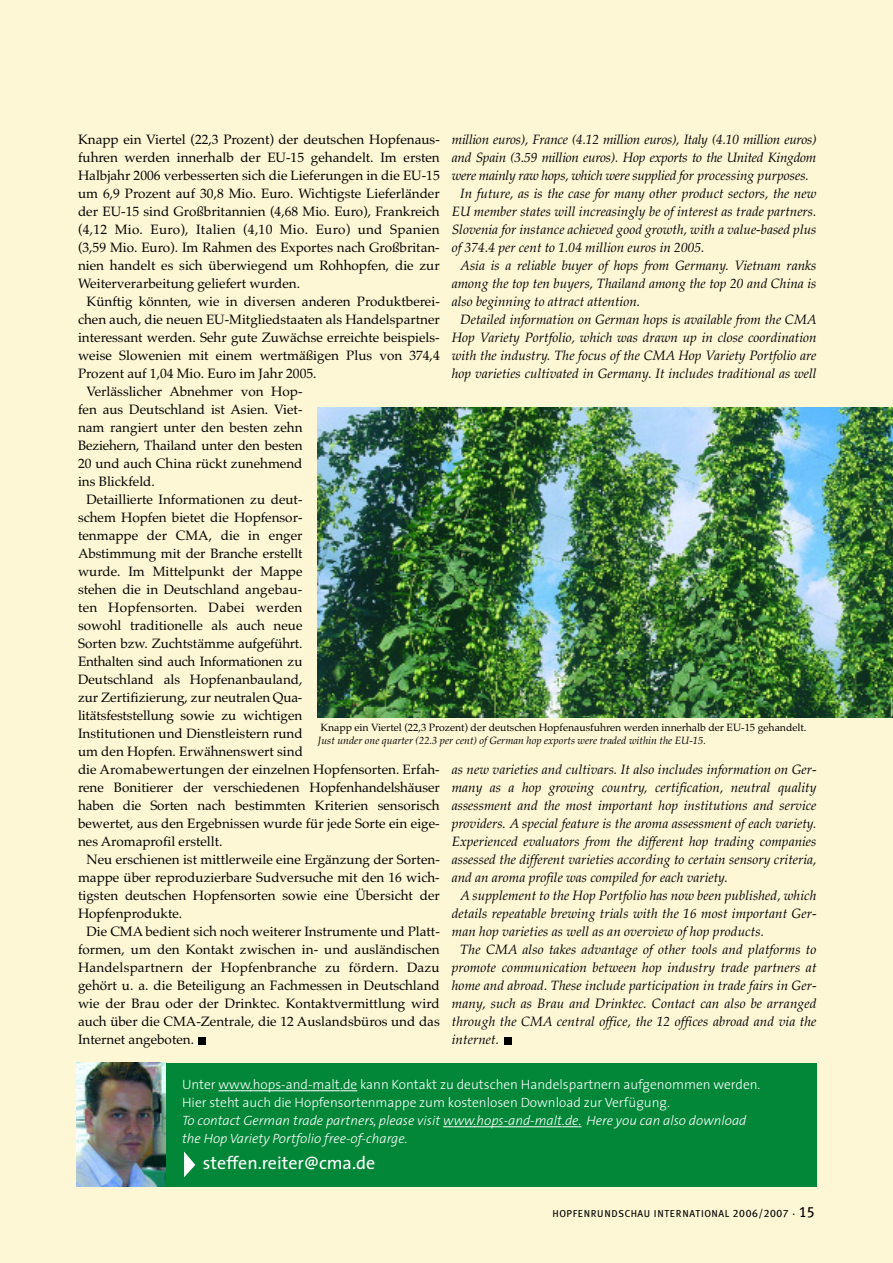
<style>
.page{position:relative;width:893px;height:1263px;background:#fef7d5}
.page>*{position:absolute;margin:0;border:0;box-sizing:border-box;transform-origin:0 0}
.t1{font:18px "The Sans";color:#fff}
.t2{font:13.5px/18px "Palatino";color:#000;text-align:justify}
.t3{font:italic 13.5px/18px "Palatino";color:#000;text-align:justify}
.t4{font:italic 13.5px "Palatino";letter-spacing:-.02em;color:#000}
.t5{font:300 13.5px/18px "The Sans";color:#fff}
.t6{font:italic 300 13.5px/18px "The Sans";color:#fff}
.t7{font:13.5px "Palatino";letter-spacing:-.02em;color:#000}
.t8{font:13.5px "Palatino";letter-spacing:.02em;color:#000}
.t9{font:10.5px "Palatino";color:#000}
.t10{font:italic 10.5px "Palatino";color:#000}
.t11{font:10.05px "Meta Plus Book Caps";letter-spacing:.055em;color:#000}
.s1{font-size:10.8px}
.s2{font-size:15px}
</style>
<div class="page">
<hr style="left:0;top:0;width:1px;height:320px;background:#fff">
<div style="left:77px;top:1062px;width:739px;height:124px;background:#018737"></div>
<div style="left:199px;top:1037px;width:7px;height:7px;background:#000"></div>
<img style="left:77px;top:1062px;width:89px;height:124px">
<svg style="left:184px;top:1151px;width:11px;height:26px"></svg>
<div style="left:504px;top:1037px;width:7px;height:7px;background:#000"></div>
<img style="left:317px;top:408px;width:576px;height:309px">
<svg style="left:218px;top:1090px;width:32px;height:1px"></svg>
<hr style="left:250px;top:1090px;width:90px;height:1px;background:#fff">
<svg style="left:340px;top:1090px;width:17px;height:1px"></svg>
<svg style="left:443px;top:1126px;width:31px;height:1px"></svg>
<hr style="left:474px;top:1126px;width:88px;height:1px;background:#fff">
<svg style="left:562px;top:1126px;width:19px;height:1px"></svg>
<p class="t2" style="left:78px;top:130px;width:363px">Knapp ein Viertel (22,3 Prozent) der deutschen Hopfenaus&shy;fuhren werden innerhalb der EU-15 gehandelt. Im ersten Halbjahr 2006 verbesserten sich die Lieferungen in die EU-15 um 6,9 Prozent auf 30,8 Mio. Euro. Wichtigste Lieferländer der EU-15 sind Großbritannien (4,68 Mio. Euro), Frankreich (4,12 Mio. Euro), Italien (4,10 Mio. Euro) und Spanien (3,59 Mio. Euro). Im Rahmen des Exportes nach Großbritan&shy;nien handelt es sich überwiegend um Rohhopfen, die zur Weiterverarbeitung geliefert wurden.</p>
<p class="t2" style="left:87px;top:292px;width:355px">Künftig könnten, wie in diversen anderen Produktberei-</p>
<p class="t2" style="left:78px;top:310px;width:363px">chen auch, die neuen EU-Mitgliedstaaten als Handelspartner</p>
<p class="t2" style="left:78px;top:328px;width:363px">interessant werden. Sehr gute Zuwächse erreichte beispiels-</p>
<p class="t2" style="left:78px;top:346px;width:363px">weise Slowenien mit einem wertmäßigen Plus von 374,4</p>
<p class="t2" style="left:78px;top:364px;width:240px">Prozent auf 1,04 Mio. Euro im Jahr 2005.</p>
<p class="t2" style="left:87px;top:382px;width:217px">Verlässlicher Abnehmer von Hop-</p>
<p class="t2" style="left:78px;top:400px;width:226px">fen aus Deutschland ist Asien. Viet-</p>
<p class="t2" style="left:78px;top:418px;width:226px">nam rangiert unter den besten zehn</p>
<p class="t2" style="left:78px;top:436px;width:226px">Beziehern, Thailand unter den besten</p>
<p class="t2" style="left:78px;top:454px;width:226px">20 und auch China rückt zunehmend</p>
<p class="t2" style="left:78px;top:472px;width:78px">ins Blickfeld.</p>
<p class="t2" style="left:87px;top:490px;width:217px">Detaillierte Informationen zu deut-</p>
<p class="t2" style="left:78px;top:508px;width:226px">schem Hopfen bietet die Hopfensor-</p>
<p class="t2" style="left:78px;top:526px;width:226px">tenmappe der CMA, die in enger</p>
<p class="t2" style="left:78px;top:544px;width:226px">Abstimmung mit der Branche erstellt</p>
<p class="t2" style="left:78px;top:562px;width:226px">wurde. Im Mittelpunkt der Mappe</p>
<p class="t2" style="left:78px;top:580px;width:226px">stehen die in Deutschland angebau-</p>
<p class="t8" style="left:78px;top:599px;width:226px">ten Hopfensorten. Dabei werden</p>
<p class="t2" style="left:78px;top:616px;width:226px">sowohl traditionelle als auch neue</p>
<p class="t2" style="left:78px;top:634px;width:226px">Sorten bzw. Zuchtstämme aufgeführt.</p>
<p class="t7" style="left:78px;top:653px;width:226px">Enthalten sind auch Informationen zu</p>
<p class="t2" style="left:78px;top:670px;width:226px">Deutschland als Hopfenanbauland,</p>
<p class="t2" style="left:78px;top:688px;width:226px">zur Zertifizierung, zur neutralen Qua-</p>
<p class="t2" style="left:78px;top:706px;width:226px">litätsfeststellung sowie zu wichtigen</p>
<p class="t2" style="left:78px;top:724px;width:226px">Institutionen und Dienstleistern rund</p>
<p class="t2" style="left:78px;top:742px;width:226px">um den Hopfen. Erwähnenswert sind</p>
<p class="t2" style="left:78px;top:760px;width:363px">die Aromabewertungen der einzelnen Hopfensorten. Erfah-</p>
<p class="t2" style="left:78px;top:778px;width:363px">rene Bonitierer der verschiedenen Hopfenhandelshäuser</p>
<p class="t2" style="left:78px;top:796px;width:363px">haben die Sorten nach bestimmten Kriterien sensorisch</p>
<p class="t2" style="left:78px;top:814px;width:363px">bewertet, aus den Ergebnissen wurde für jede Sorte ein eige-</p>
<p class="t2" style="left:78px;top:832px;width:146px">nes Aromaprofil erstellt.</p>
<p class="t2" style="left:87px;top:850px;width:355px">Neu erschienen ist mittlerweile eine Ergänzung der Sorten-</p>
<p class="t2" style="left:78px;top:868px;width:363px">mappe über reproduzierbare Sudversuche mit den 16 wich-</p>
<p class="t2" style="left:78px;top:886px;width:363px">tigsten deutschen Hopfensorten sowie eine Übersicht der</p>
<p class="t2" style="left:78px;top:904px;width:106px">Hopfenprodukte.</p>
<p class="t2" style="left:87px;top:922px;width:355px">Die CMA bedient sich noch weiterer Instrumente und Platt-</p>
<p class="t2" style="left:78px;top:940px;width:363px">formen, um den Kontakt zwischen in- und ausländischen</p>
<p class="t2" style="left:78px;top:958px;width:363px">Handelspartnern der Hopfenbranche zu fördern. Dazu</p>
<p class="t2" style="left:78px;top:976px;width:363px">gehört u. a. die Beteiligung an Fachmessen in Deutschland</p>
<p class="t2" style="left:78px;top:994px;width:363px">wie der Brau oder der Drinktec. Kontaktvermittlung wird</p>
<p class="t2" style="left:78px;top:1012px;width:363px">auch über die CMA-Zentrale, die 12 Auslandsbüros und das</p>
<p class="t2" style="left:78px;top:1030px;width:118px">Internet angeboten.</p>
<p class="t4" style="left:452px;top:131px;width:366px">million euros), France (4.12 million euros), Italy (4.10 million euros)</p>
<p class="t4" style="left:452px;top:149px;width:366px">and Spain (3.59 million euros). Hop exports to the United Kingdom</p>
<p class="t4" style="left:452px;top:167px;width:359px">were mainly raw hops, which were supplied for processing purposes.</p>
<p class="t3" style="left:460px;top:184px;width:358px">In future, as is the case for many other product sectors, the new</p>
<p class="t3" style="left:452px;top:202px;width:366px">EU member states will increasingly be of interest as trade partners.</p>
<p class="t3" style="left:452px;top:220px;width:366px">Slovenia for instance achieved good growth, with a value-based plus</p>
<p class="t3" style="left:452px;top:238px;width:254px">of 374.4 per cent to 1.04 million euros in 2005.</p>
<p class="t3" style="left:460px;top:256px;width:358px">Asia is a reliable buyer of hops from Germany. Vietnam ranks</p>
<p class="t3" style="left:452px;top:274px;width:366px">among the top ten buyers, Thailand among the top 20 and China is</p>
<p class="t3" style="left:452px;top:292px;width:190px">also beginning to attract attention.</p>
<p class="t3" style="left:460px;top:310px;width:358px">Detailed information on German hops is available from the CMA</p>
<p class="t3" style="left:452px;top:328px;width:366px">Hop Variety Portfolio, which was drawn up in close coordination</p>
<p class="t3" style="left:452px;top:346px;width:366px">with the industry. The focus of the CMA Hop Variety Portfolio are</p>
<p class="t3" style="left:452px;top:364px;width:366px">hop varieties cultivated in Germany. It includes traditional as well</p>
<p class="t9" style="left:320px;top:721px;width:488px">Knapp ein Viertel (22,3 Prozent) der deutschen Hopfenausfuhren werden innerhalb der EU-15 gehandelt.</p>
<p class="t10" style="left:318px;top:734px;width:390px">Just under one quarter (22.3 per cent) of German hop exports were traded within the EU-15.</p>
<p class="t3" style="left:452px;top:760px;width:366px">as new varieties and cultivars. It also includes information on Ger&shy;many as a hop growing country, certification, neutral quality assessment and the most important hop institutions and service providers. A special feature is the aroma assessment of each variety.<br>Experienced evaluators from the different hop trading companies assessed the different varieties according to certain sensory criteria, and an aroma profile was compiled for each variety.</p>
<p class="t3" style="left:452px;top:886px;width:366px;text-indent:9px">A supplement to the Hop Portfolio has now been published, which details repeatable brewing trials with the 16 most important Ger&shy;man hop varieties as well as an overview of hop products.</p>
<p class="t3" style="left:452px;top:940px;width:366px;text-indent:9px">The CMA also takes advantage of other tools and platforms to promote communication between hop industry trade partners at home and abroad. These include participation in trade fairs in Ger&shy;many, such as Brau and Drinktec. Contact can also be arranged through the CMA central office, the 12 offices abroad and via the internet.</p>
<p class="t5" style="left:182px;top:1076px;width:580px">Unter www.hops-and-malt.de kann Kontakt zu deutschen Handelspartnern aufgenommen werden.<br>Hier steht auch die Hopfensortenmappe zum kostenlosen Download zur Verfügung.</p>
<p class="t6" style="left:182px;top:1112px;width:566px">To contact German trade partners, please visit www.hops-and-malt.de. Here you can also download the Hop Variety Portfolio free-of-charge.</p>
<h1 class="t1" style="left:203px;top:1156px;width:174px">steffen.reiter@cma.de</h1>
<p class="t11" style="left:552px;top:1207px;width:264px">HOPFENRUNDSCHAU INTERNATIONAL <span class="s1">2006/2007</span> · <span class="s2">15</span></p>
</div>
